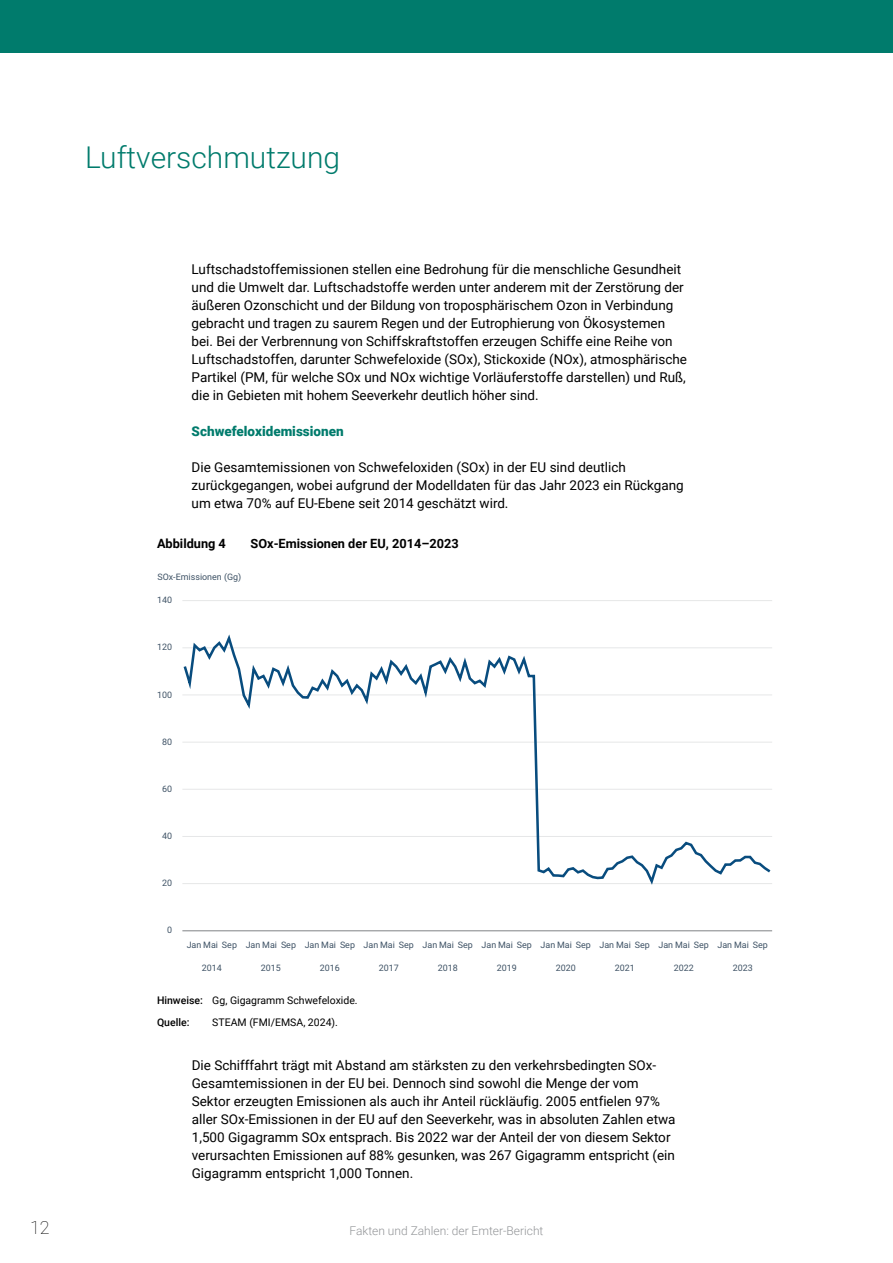
<style>
.page{position:relative;width:893px;height:1263px;background:#fff}
.page>*{position:absolute;margin:0;border:0;box-sizing:border-box;transform-origin:0 0}
.t1{font:300 30px "Roboto";color:#007b6c}
.t2{font:100 18px "Roboto";color:#000}
.t3{font:13.5px/18px "Roboto";color:#000}
.t4{font:900 13.5px "Roboto";color:#007b6c}
.t5{font:700 12.75px "Roboto";color:#000}
.t6{font:300 12px "Roboto";color:#939598}
.t7{font:10.5px/21.3px "Roboto";color:#000}
.t8{font:8.85px "Roboto";color:#3e5265}
.s1{font-weight:500}
</style>
<div class="page">
<div style="left:0;top:0;width:893px;height:53px;background:#007b6c"></div>
<hr style="left:182px;top:600px;width:590px;height:1px;background:#e6e7e8">
<svg style="left:182px;top:634px;width:590px;height:251px"></svg>
<hr style="left:182px;top:930px;width:590px;height:1px;background:#808285">
<h1 class="t1" style="left:85px;top:136px;width:257px">Luftverschmutzung</h1>
<p class="t3" style="left:192px;top:259px;width:497px">Luftschadstoffemissionen stellen eine Bedrohung für die menschliche Gesundheit und die Umwelt dar. Luftschadstoffe werden unter anderem mit der Zerstörung der äußeren Ozonschicht und der Bildung von troposphärischem Ozon in Verbindung gebracht und tragen zu saurem Regen und der Eutrophierung von Ökosystemen bei. Bei der Verbrennung von Schiffskraftstoffen erzeugen Schiffe eine Reihe von Luftschadstoffen, darunter Schwefeloxide (SOx), Stickoxide (NOx), atmosphärische Partikel (PM, für welche SOx und NOx wichtige Vorläuferstoffe darstellen) und Ruß, die in Gebieten mit hohem Seeverkehr deutlich höher sind.</p>
<p class="t4" style="left:192px;top:421px;width:154px">Schwefeloxidemissionen</p>
<p class="t3" style="left:192px;top:457px;width:494px">Die Gesamtemissionen von Schwefeloxiden (SOx) in der EU sind deutlich zurückgegangen, wobei aufgrund der Modelldaten für das Jahr 2023 ein Rückgang um etwa 70% auf EU-Ebene seit 2014 geschätzt wird.</p>
<p class="t5" style="left:157px;top:535px;width:70px">Abbildung 4</p>
<p class="t5" style="left:251px;top:535px;width:210px">SOx-Emissionen der EU, 2014–2023</p>
<p class="t8" style="left:157px;top:571px;width:85px">SOx-Emissionen (Gg)</p>
<p class="t8" style="left:157px;top:594px;width:17px">140</p>
<p class="t8" style="left:157px;top:641px;width:17px">120</p>
<p class="t8" style="left:157px;top:688px;width:17px">100</p>
<p class="t8" style="left:162px;top:735px;width:12px">80</p>
<p class="t8" style="left:162px;top:782px;width:12px">60</p>
<p class="t8" style="left:162px;top:830px;width:12px">40</p>
<p class="t8" style="left:162px;top:877px;width:12px">20</p>
<p class="t8" style="left:167px;top:924px;width:7px">0</p>
<p class="t8" style="left:187px;top:939px;width:583px">Jan Mai Sep Jan Mai Sep Jan Mai Sep Jan Mai Sep Jan Mai Sep Jan Mai Sep Jan Mai Sep Jan Mai Sep Jan Mai Sep Jan Mai Sep</p>
<p class="t8" style="left:202px;top:961px;width:22px">2014</p>
<p class="t8" style="left:261px;top:961px;width:22px">2015</p>
<p class="t8" style="left:320px;top:961px;width:22px">2016</p>
<p class="t8" style="left:379px;top:961px;width:22px">2017</p>
<p class="t8" style="left:438px;top:961px;width:22px">2018</p>
<p class="t8" style="left:497px;top:961px;width:22px">2019</p>
<p class="t8" style="left:556px;top:961px;width:22px">2020</p>
<p class="t8" style="left:615px;top:961px;width:22px">2021</p>
<p class="t8" style="left:674px;top:961px;width:22px">2022</p>
<p class="t8" style="left:733px;top:961px;width:22px">2023</p>
<p class="t7" style="left:157px;top:989px;width:202px"><span class="s1">Hinweise:</span> Gg, Gigagramm Schwefeloxide.<br><span class="s1">Quelle:</span></p>
<p class="t7" style="left:212px;top:1011px;width:127px">STEAM (FMI/EMSA, 2024).</p>
<p class="t3" style="left:192px;top:1055px;width:485px">Die Schifffahrt trägt mit Abstand am stärksten zu den verkehrsbedingten SOx-Gesamtemissionen in der EU bei. Dennoch sind sowohl die Menge der vom Sektor erzeugten Emissionen als auch ihr Anteil rückläufig. 2005 entfielen 97% aller SOx-Emissionen in der EU auf den Seeverkehr, was in absoluten Zahlen etwa 1,500 Gigagramm SOx entsprach. Bis 2022 war der Anteil der von diesem Sektor verursachten Emissionen auf 88% gesunken, was 267 Gigagramm entspricht (ein Gigagramm entspricht 1,000 Tonnen.</p>
<h2 class="t2" style="left:30px;top:1214px;width:21px">12</h2>
<p class="t6" style="left:349px;top:1223px;width:196px">Fakten und Zahlen: der Emter-Bericht</p>
</div>
